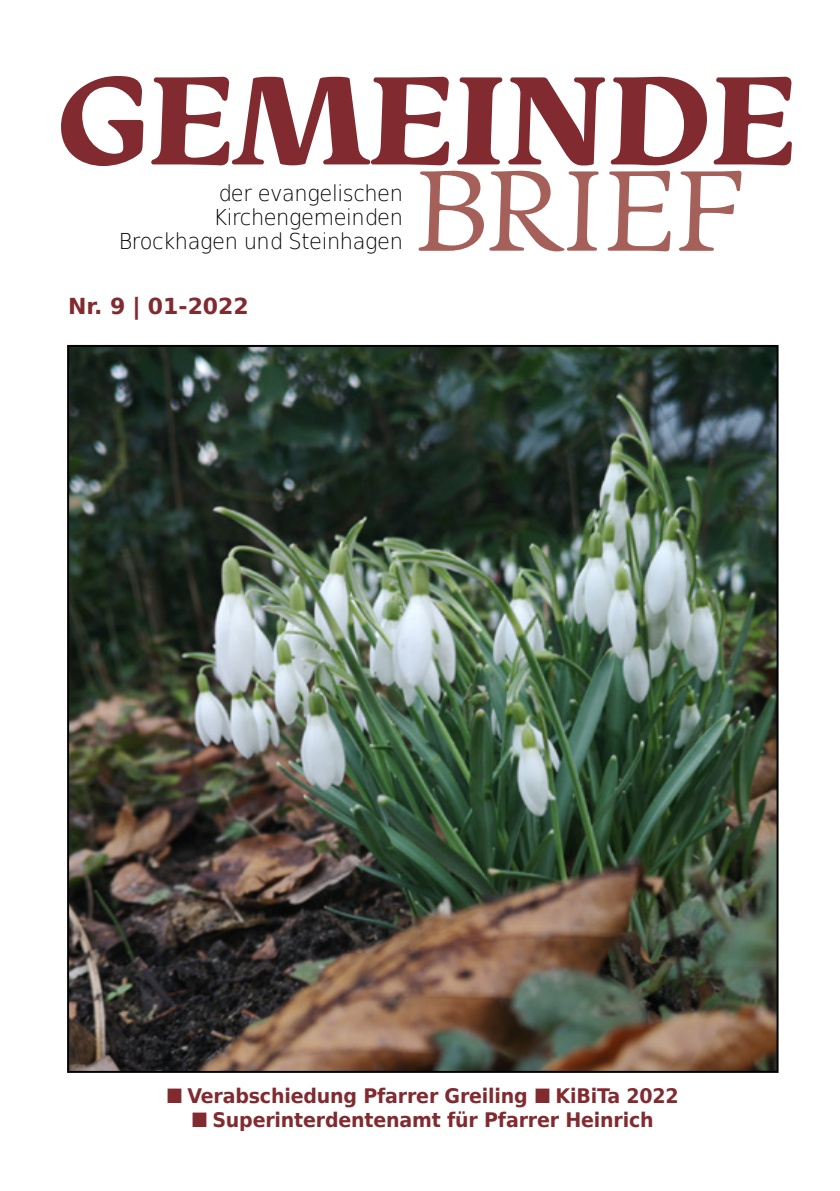
<style>
.page{position:relative;width:840px;height:1191px;background:#fff}
.page>*{position:absolute;margin:0;border:0;box-sizing:border-box;transform-origin:0 0}
.t1{font:200 22px/24px "DejaVu Sans";letter-spacing:-.02em;color:#000;text-align:right;scale:.95 1}
.t2{font:700 22px "DejaVu Sans";color:#812b31}
.t3{font:700 20px/24px "DejaVu Sans";letter-spacing:-.01em;color:#812b31;scale:.95 1}
.s1{font-family:"Acumin Pro"}
</style>
<div class="page">
<svg style="left:61px;top:76px;width:730px;height:90px"></svg>
<svg style="left:418px;top:171px;width:323px;height:80px"></svg>
<img style="left:70px;top:348px;width:705px;height:721px">
<p class="t1" style="left:119px;top:180px;width:300px">der evangelischen<br>Kirchengemeinden<br>Brockhagen und Steinhagen</p>
<p class="t2" style="left:68px;top:288px;width:182px">Nr. 9 <span class="s1">|</span> 01-2022</p>
<p class="t3" style="left:187px;top:1083px;width:360px">Verabschiedung Pfarrer Greiling</p>
<p class="t3" style="left:212px;top:1083px;width:492px;text-indent:343px">KiBiTa 2022<br>Superinterdentenamt für Pfarrer Heinrich</p>
</div>
